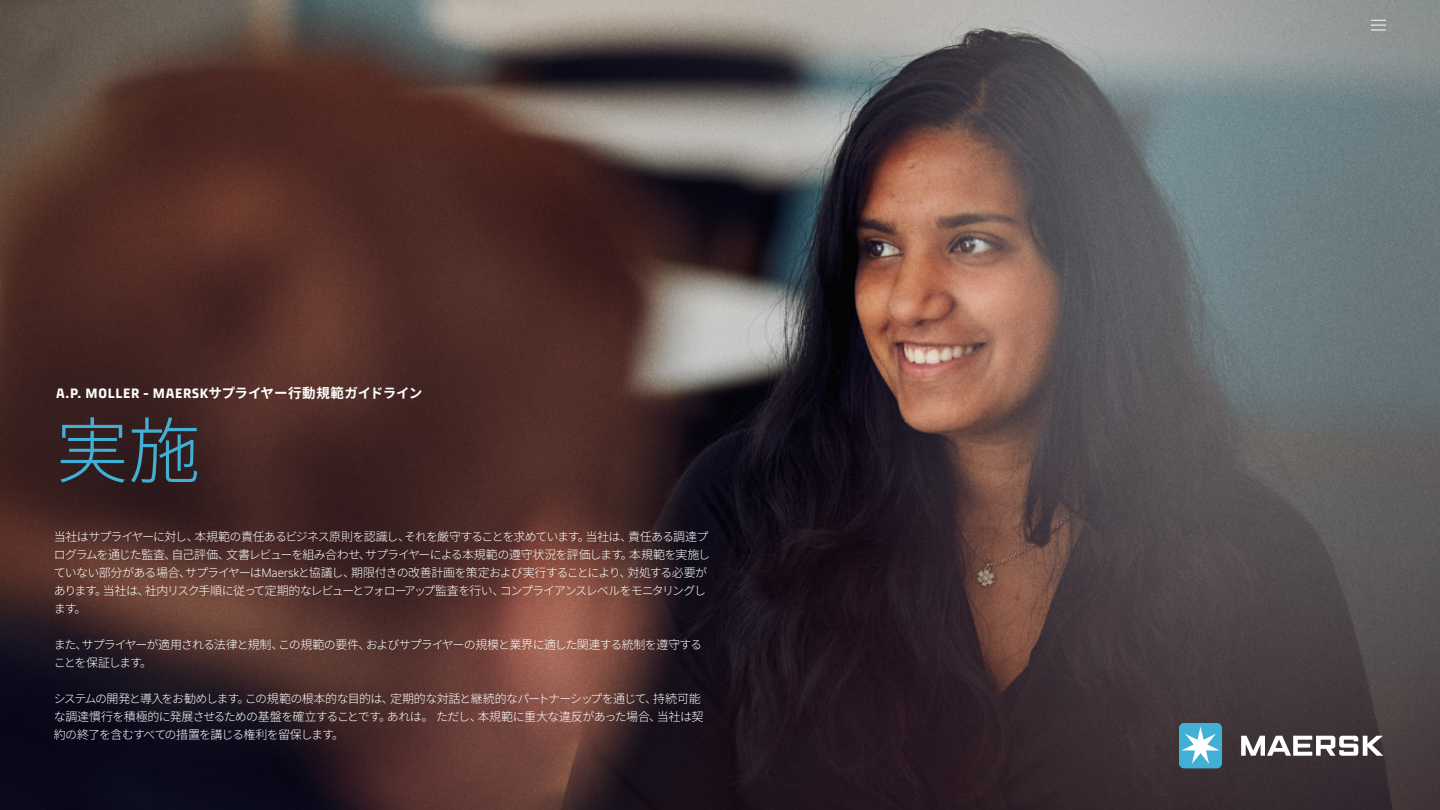
<style>
.page{position:relative;width:1440px;height:810px;background:#fff}
.page>*{position:absolute;margin:0;border:0;box-sizing:border-box;transform-origin:0 0}
.t1{font:300 72px "Noto Sans CJ Kjp";color:#42b0d5}
.t2{font:700 13.5px "Maersk Headline";letter-spacing:.05em;color:#fff}
.t3{font:300 12px/18px "Noto Sans CJ Kjp";letter-spacing:-.065em;color:#fff}
.s1{font-family:"Noto Sans CJ Kjp"}
.s2{font-family:"Maersk Text"}
</style>
<div class="page">
<img style="left:0;top:0;width:1440px;height:810px">
<svg style="left:1241px;top:736px;width:142px;height:20px"></svg>
<div style="left:1179px;top:723px;width:43px;height:45px;background:#42b0d5;border-radius:5px"></div>
<svg style="left:1181px;top:726px;width:39px;height:38px"></svg>
<svg style="left:1371px;top:20px;width:15px;height:11px"></svg>
<p class="t2" style="left:56px;top:382px;width:367px">A.P. MOLLER - MAERSK<span class="s1">サプライヤー行動規範ガイドライン</span></p>
<h1 class="t1" style="left:56px;top:410px;width:145px">実施</h1>
<p class="t3" style="left:54px;top:527px;width:658px">当社はサプライヤーに対し、本規範の責任あるビジネス原則を認識し、それを厳守することを求めています。当社は、責任ある調達プログラムを通じた監査、自己評価、文書レビューを組み合わせ、サプライヤーによる本規範の遵守状況を評価します。本規範を実施していない部分がある場合、サプライヤーは<span class="s2">Maersk</span>と協議し、期限付きの改善計画を策定および実行することにより、対処する必要があります。当社は、社内リスク手順に従って定期的なレビューとフォローアップ監査を行い、コンプライアンスレベルをモニタリングします。</p>
<p class="t3" style="left:54px;top:635px;width:650px">また、サプライヤーが適用される法律と規制、この規範の要件、およびサプライヤーの規模と業界に適した関連する統制を遵守することを保証します。</p>
<p class="t3" style="left:54px;top:689px;width:651px">システムの開発と導入をお勧めします。この規範の根本的な目的は、定期的な対話と継続的なパートナーシップを通じて、持続可能な調達慣行を積極的に発展させるための基盤を確立することです。あれは。ただし、本規範に重大な違反があった場合、当社は契約の終了を含むすべての措置を講じる権利を留保します。</p>
</div>
